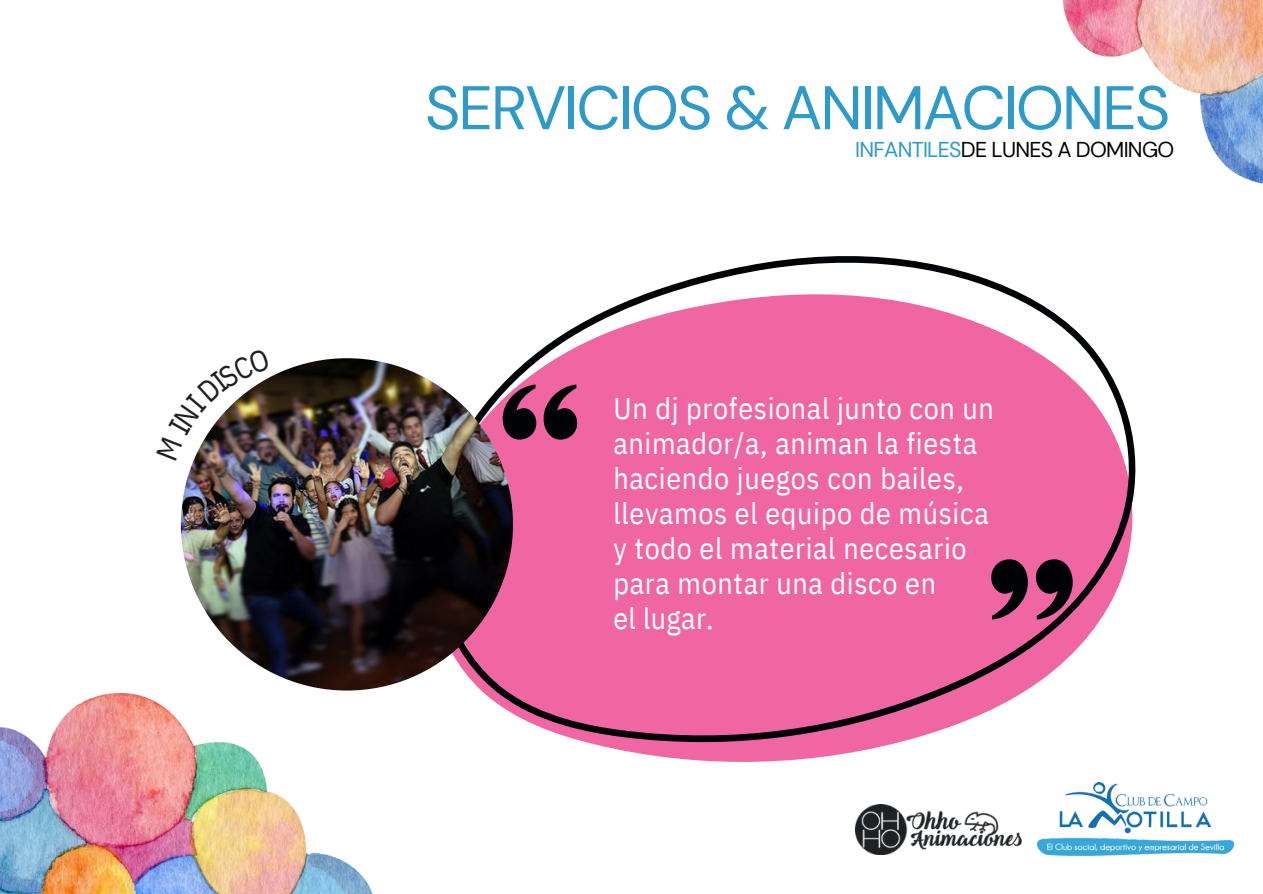
<style>
.page{position:relative;width:1263px;height:894px;background:#fff}
.page>*{position:absolute;margin:0;border:0;box-sizing:border-box;transform-origin:0 0}
.t1{font:61.35px "DM Sans";letter-spacing:-.035em;color:#2d9ac9}
.t2{font:30px/35px "IBM Plex Sans Cond";letter-spacing:.02em;color:#fff}
.t3{font:21.45px "DM Sans";letter-spacing:-.035em;color:#000305}
.s1{color:#2d9ac9}
</style>
<div class="page">
<img style="left:855px;top:804px;width:167px;height:50px">
<svg style="left:428px;top:668px;width:468px;height:94px"></svg>
<svg style="left:430px;top:256px;width:706px;height:487px;fill:#f066a2"></svg>
<svg style="left:503px;top:384px;width:74px;height:55px;background:#663049"></svg>
<svg style="left:991px;top:559px;width:82px;height:60px;background:#642c46"></svg>
<img style="left:181px;top:358px;width:332px;height:332px;border-radius:50%">
<img style="left:1063px;top:0;width:200px;height:184px">
<img style="left:0;top:693px;width:373px;height:200px">
<img style="left:1037px;top:782px;width:196px;height:73px">
<img style="left:194px;top:377px;width:76px;height:83px">
<p class="t1" style="left:425px;top:68px;width:747px">SERVICIOS &amp; ANIMACIONES</p>
<p class="t3" style="left:855px;top:136px;width:321px"><span class="s1">INFANTILES</span>DE LUNES A DOMINGO</p>
<p class="t2" style="left:613px;top:389px;width:382px">Un dj profesional junto con un animador/a, animan la fiesta haciendo juegos con bailes, llevamos el equipo de música y todo el material necesario para montar una disco en</p>
<p class="t2" style="left:613px;top:600px;width:102px">el lugar.</p>
</div>
